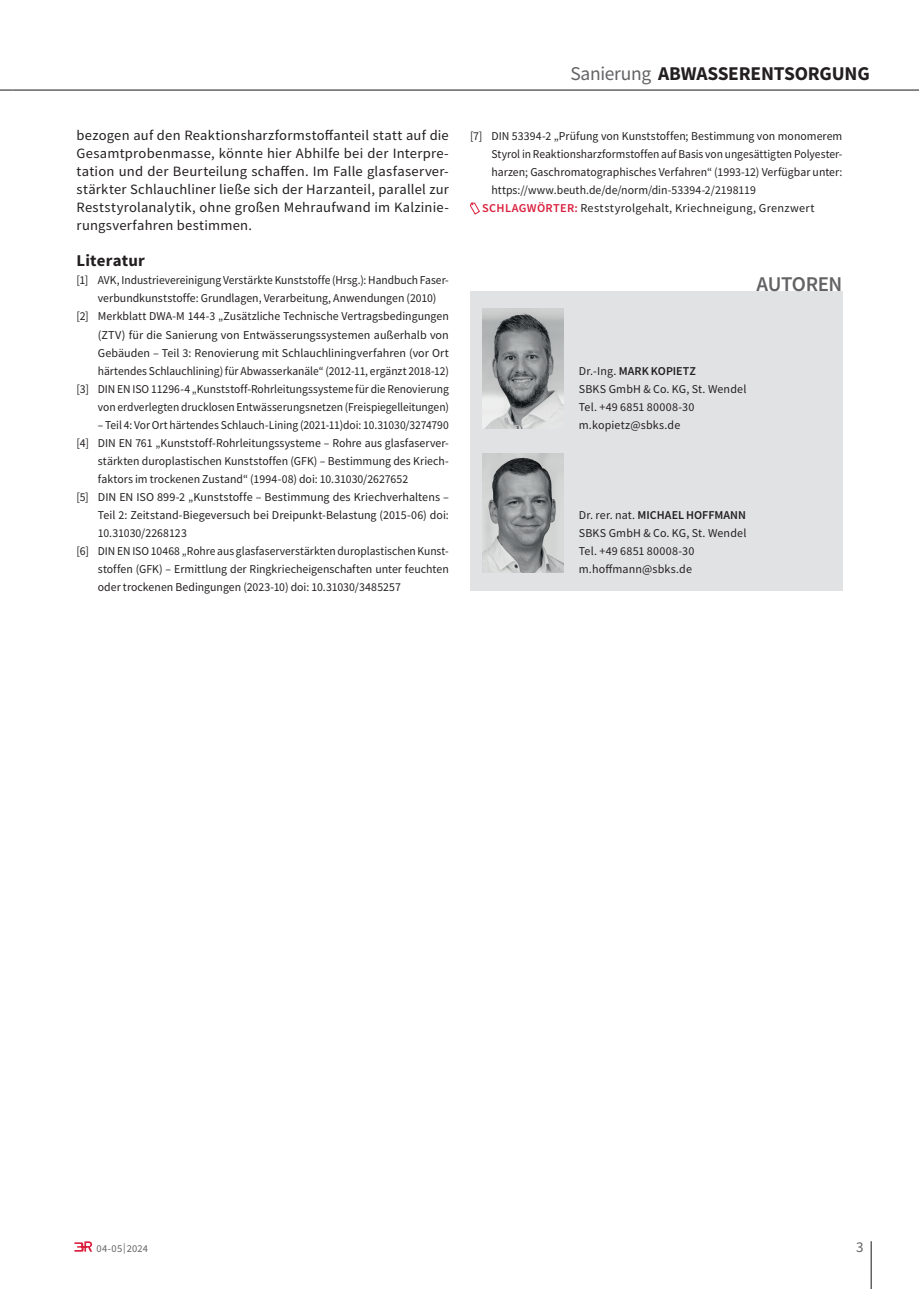
<style>
.page{position:relative;width:919px;height:1289px;background:#fff}
.page>*{position:absolute;margin:0;border:0;box-sizing:border-box;transform-origin:0 0}
.t1{font:600 21px "Source Sans Pro";letter-spacing:-.02em;color:#636366}
.t2{font:700 19.5px "Source Sans Pro";letter-spacing:-.01em;color:#231f20}
.t3{font:700 16.5px "Source Sans Pro";letter-spacing:.01em;color:#231f20}
.t4{font:15px "Source Sans Pro";color:#636366}
.t5{font:14.25px/18px "Source Sans Pro";letter-spacing:.015em;color:#231f20;text-align:justify}
.t6{font:12px/18px "Source Sans Pro";color:#231f20}
.t7{font:12px "Source Sans Pro";color:#231f20;scale:.96 1}
.t8{font:12px "Source Sans Pro";letter-spacing:.025em;color:#231f20}
.t9{font:10.5px "Source Sans Pro";letter-spacing:.015em;color:#636366}
.s1{font-weight:400;color:#636366}
.s2{font-weight:600;color:#da1f3d}
.s3{font-weight:600}
</style>
<div class="page">
<svg style="left:74px;top:1241px;width:18px;height:10px"></svg>
<hr style="left:870px;top:1241px;width:1px;height:47px;background:#636366">
<svg style="left:0;top:89px;width:13px;height:2px"></svg>
<hr style="left:13px;top:89px;width:905px;height:2px;background:#636366">
<svg style="left:470px;top:202px;width:10px;height:12px"></svg>
<div style="left:470px;top:290px;width:372px;height:300px;background:#e1e2e4"></div>
<img style="left:482px;top:309px;width:81px;height:119px">
<img style="left:482px;top:453px;width:81px;height:119px">
<p class="t5" style="left:77px;top:127px;width:374px">bezogen auf den Reaktionsharzformstoffanteil statt auf die Gesamtprobenmasse, könnte hier Abhilfe bei der Interpre&shy;tation und der Beurteilung schaffen. Im Falle glasfaserver&shy;stärkter Schlauchliner ließe sich der Harzanteil, parallel zur Reststyrolanalytik, ohne großen Mehraufwand im Kalzinie&shy;rungsverfahren bestimmen.</p>
<h3 class="t3" style="left:77px;top:250px;width:70px">Literatur</h3>
<p class="t6" style="left:77px;top:271px;width:374px">[1] AVK, Industrievereinigung Verstärkte Kunststoffe (Hrsg.): Handbuch Faser-</p>
<p class="t6" style="left:98px;top:289px;width:340px">verbundkunststoffe: Grundlagen, Verarbeitung, Anwendungen (2010)</p>
<p class="t6" style="left:77px;top:307px;width:374px">[2] Merkblatt DWA-M 144-3 „Zusätzliche Technische Vertragsbedingungen</p>
<p class="t6" style="left:98px;top:325px;width:352px">(ZTV) für die Sanierung von Entwässerungssystemen außerhalb von</p>
<p class="t6" style="left:98px;top:343px;width:352px">Gebäuden – Teil 3: Renovierung mit Schlauchliningverfahren (vor Ort</p>
<p class="t7" style="left:98px;top:363px;width:367px">härtendes Schlauchlining) für Abwasserkanäle“ (2012-11, ergänzt 2018-12)</p>
<p class="t6" style="left:77px;top:379px;width:374px">[3] DIN EN ISO 11296-4 „Kunststoff-Rohrleitungssysteme für die Renovierung</p>
<p class="t7" style="left:98px;top:399px;width:367px">von erdverlegten drucklosen Entwässerungsnetzen (Freispiegelleitungen)</p>
<p class="t7" style="left:98px;top:417px;width:367px">– Teil 4: Vor Ort härtendes Schlauch-Lining (2021-11)doi: 10.31030/3274790</p>
<p class="t6" style="left:77px;top:433px;width:374px">[4] DIN EN 761 „Kunststoff-Rohrleitungssysteme – Rohre aus glasfaserver-</p>
<p class="t6" style="left:98px;top:451px;width:352px">stärkten duroplastischen Kunststoffen (GFK) – Bestimmung des Kriech-</p>
<p class="t6" style="left:98px;top:469px;width:312px">faktors im trockenen Zustand“ (1994-08) doi: 10.31030/2627652</p>
<p class="t6" style="left:77px;top:487px;width:374px">[5] DIN EN ISO 899-2 „Kunststoffe – Bestimmung des Kriechverhaltens –</p>
<p class="t6" style="left:98px;top:505px;width:352px">Teil 2: Zeitstand-Biegeversuch bei Dreipunkt-Belastung (2015-06) doi:</p>
<p class="t6" style="left:98px;top:523px;width:91px">10.31030/2268123</p>
<p class="t6" style="left:77px;top:541px;width:374px">[6] DIN EN ISO 10468 „Rohre aus glasfaserverstärkten duroplastischen Kunst-</p>
<p class="t6" style="left:98px;top:559px;width:352px">stoffen (GFK) – Ermittlung der Ringkriecheigenschaften unter feuchten</p>
<p class="t6" style="left:98px;top:577px;width:304px">oder trockenen Bedingungen (2023-10) doi: 10.31030/3485257</p>
<h2 class="t2" style="left:570px;top:60px;width:301px"><span class="s1">Sanierung</span> ABWASSERENTSORGUNG</h2>
<p class="t6" style="left:470px;top:127px;width:374px">[7] DIN 53394-2 „Prüfung von Kunststoffen; Bestimmung von monomerem</p>
<p class="t7" style="left:491px;top:147px;width:367px">Styrol in Reaktionsharzformstoffen auf Basis von ungesättigten Polyester-</p>
<p class="t6" style="left:491px;top:163px;width:352px">harzen; Gaschromatographisches Verfahren“ (1993-12) Verfügbar unter:</p>
<p class="t6" style="left:491px;top:181px;width:266px">https://www.beuth.de/de/norm/din-53394-2/2198119</p>
<p class="t8" style="left:482px;top:201px;width:334px"><span class="s2">SCHLAGWÖRTER:</span> Reststyrolgehalt, Kriechneigung, Grenzwert</p>
<h1 class="t1" style="left:756px;top:270px;width:87px">AUTOREN</h1>
<p class="t6" style="left:578px;top:361px;width:169px">Dr.-Ing. <span class="s3">MARK KOPIETZ<br></span>SBKS GmbH &amp; Co. KG, St. Wendel<br>Tel. +49 6851 80008-30 m.kopietz@sbks.de</p>
<p class="t6" style="left:578px;top:505px;width:169px">Dr. rer. nat. <span class="s3">MICHAEL HOFFMANN<br></span>SBKS GmbH &amp; Co. KG, St. Wendel<br>Tel. +49 6851 80008-30 m.hoffmann@sbks.de</p>
<p class="t9" style="left:96px;top:1241px;width:53px">04-05 | 2024</p>
<p class="t4" style="left:856px;top:1237px;width:9px">3</p>
</div>
